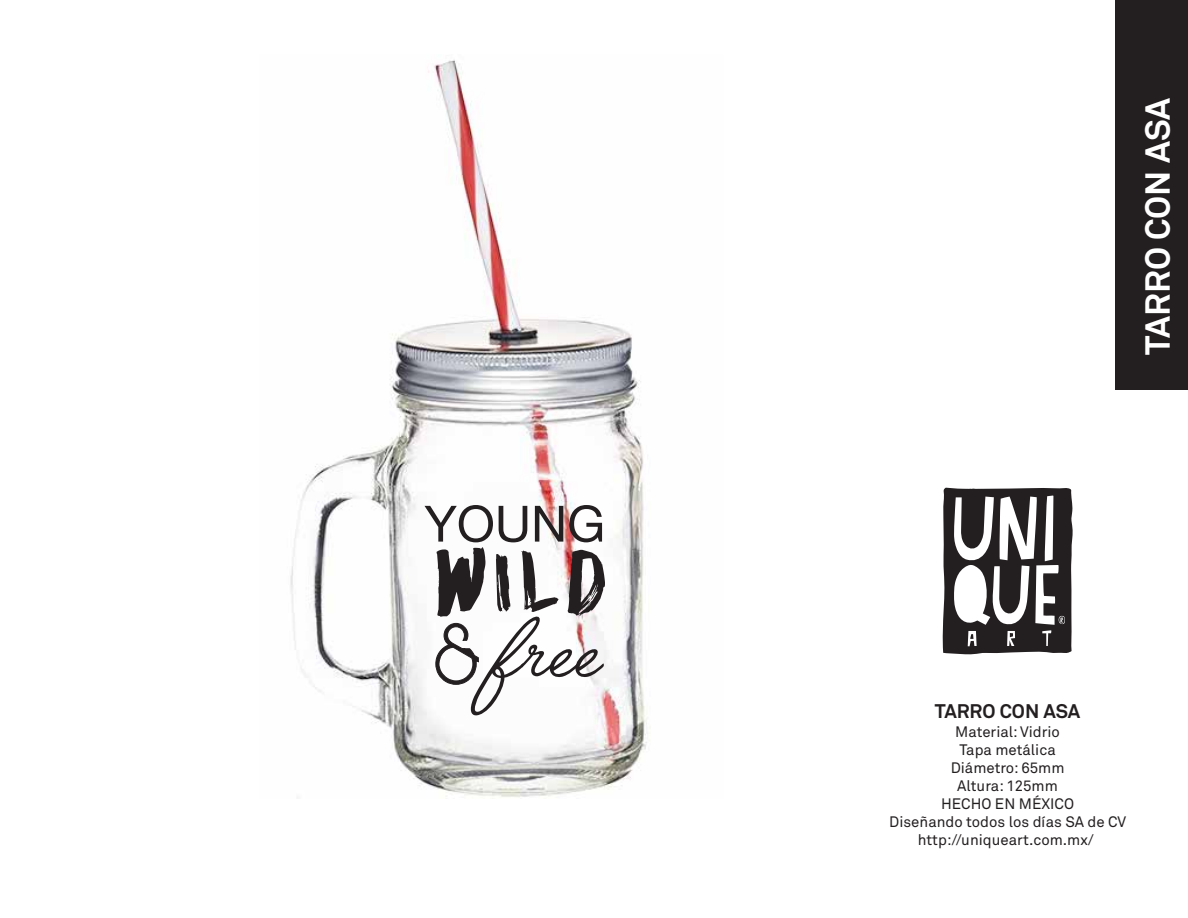
<style>
.page{position:relative;width:1188px;height:918px;background:#fff}
.page>*{position:absolute;margin:0;border:0;box-sizing:border-box;transform-origin:0 0}
.t1{font:700 34.35px "Akkurat";color:#fff}
.t2{font:700 19.5px "Akkurat";color:#231f20}
.t3{font:15px/18px "Akkurat";color:#231f20;text-align:center}
</style>
<div class="page">
<img style="left:290px;top:59px;width:360px;height:739px">
<div style="left:1116px;top:0;width:72px;height:389px;background:#231f20"></div>
<svg style="left:942px;top:487px;width:131px;height:168px"></svg>
<svg style="left:425px;top:505px;width:180px;height:216px"></svg>
<h1 class="t1" style="left:1136px;top:355px;width:258px;rotate:-90deg">TARRO CON ASA</h1>
<h2 class="t2" style="left:935px;top:698px;width:147px">TARRO CON ASA</h2>
<p class="t3" style="left:889px;top:724px;width:238px">Material: Vidrio<br>Tapa metálica<br>Diámetro: 65mm<br>Altura: 125mm<br>HECHO EN MÉXICO<br>Diseñando todos los días SA de CV http://uniqueart.com.mx/</p>
</div>
